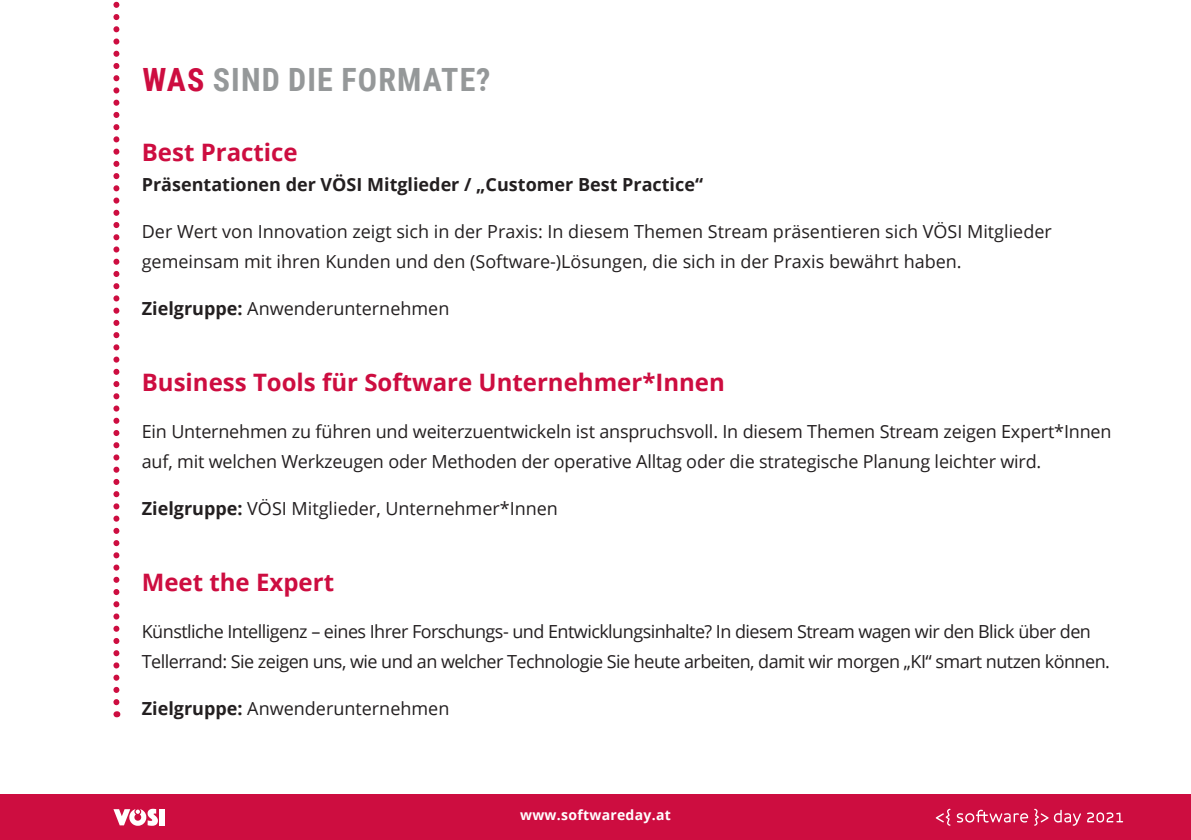
<style>
.page{position:relative;width:1191px;height:840px;background:#fff}
.page>*{position:absolute;margin:0;border:0;box-sizing:border-box;transform-origin:0 0}
.SL2{font:700 32px "Roboto Condensed";letter-spacing:.035em;color:#959899}
.HL3{font:700 24px "Open Sans";color:#cd0d40}
.FLIESS{font:18px/30px "Open Sans";letter-spacing:-.01em;color:#231f20}
.FLIESS-2{font:18px/30px "Open Sans";letter-spacing:-.03em;color:#231f20}
.HL3-2{font:700 18px "Open Sans";color:#231f20}
.t1{font:700 14px "Open Sans";letter-spacing:.02em;color:#fff}
.s1{color:#cd0d40}
.s2{font-weight:700}
</style>
<div class="page">
<svg style="left:113px;top:1px;width:6px;height:700px"></svg>
<div style="left:0;top:794px;width:1191px;height:45px;background:#cd0d40"></div>
<svg style="left:935px;top:808px;width:113px;height:17px"></svg>
<svg style="left:1054px;top:809px;width:27px;height:16px"></svg>
<svg style="left:1087px;top:812px;width:36px;height:10px"></svg>
<div style="left:160px;top:808px;width:5px;height:16px;background:#fff"></div>
<svg style="left:113px;top:808px;width:45px;height:17px"></svg>
<p class="SL2" style="left:142px;top:57px;width:349px"><span class="s1">WAS</span> SIND DIE FORMATE?</p>
<p class="HL3" style="left:142px;top:135px;width:157px">Best Practice</p>
<p class="HL3-2" style="left:142px;top:172px;width:563px">Präsentationen der VÖSI Mitglieder / „Customer Best Practice“</p>
<p class="FLIESS" style="left:142px;top:216px;width:911px">Der Wert von Innovation zeigt sich in der Praxis: In diesem Themen Stream präsentieren sich VÖSI Mitglieder gemeinsam mit ihren Kunden und den (Software-)Lösungen, die sich in der Praxis bewährt haben.</p>
<p class="FLIESS" style="left:142px;top:293px;width:309px"><span class="s2">Zielgruppe:</span> Anwenderunternehmen</p>
<p class="HL3" style="left:142px;top:365px;width:584px">Business Tools für Software Unternehmer*Innen</p>
<p class="FLIESS" style="left:142px;top:416px;width:971px">Ein Unternehmen zu führen und weiterzuentwickeln ist anspruchsvoll. In diesem Themen Stream zeigen Expert*Innen auf, mit welchen Werkzeugen oder Methoden der operative Alltag oder die strategische Planung leichter wird.</p>
<p class="FLIESS" style="left:142px;top:493px;width:418px"><span class="s2">Zielgruppe:</span> VÖSI Mitglieder, Unternehmer*Innen</p>
<p class="HL3" style="left:142px;top:565px;width:194px">Meet the Expert</p>
<p class="FLIESS-2" style="left:142px;top:615px;width:969px">Künstliche Intelligenz – eines Ihrer Forschungs- und Entwicklungsinhalte? In diesem Stream wagen wir den Blick über den<br>Tellerrand: Sie zeigen uns, wie und an welcher Technologie Sie heute arbeiten, damit wir morgen „KI“ smart nutzen können.</p>
<p class="FLIESS" style="left:142px;top:692px;width:309px"><span class="s2">Zielgruppe:</span> Anwenderunternehmen</p>
<p class="t1" style="left:520px;top:804px;width:152px">www.softwareday.at</p>
</div>
